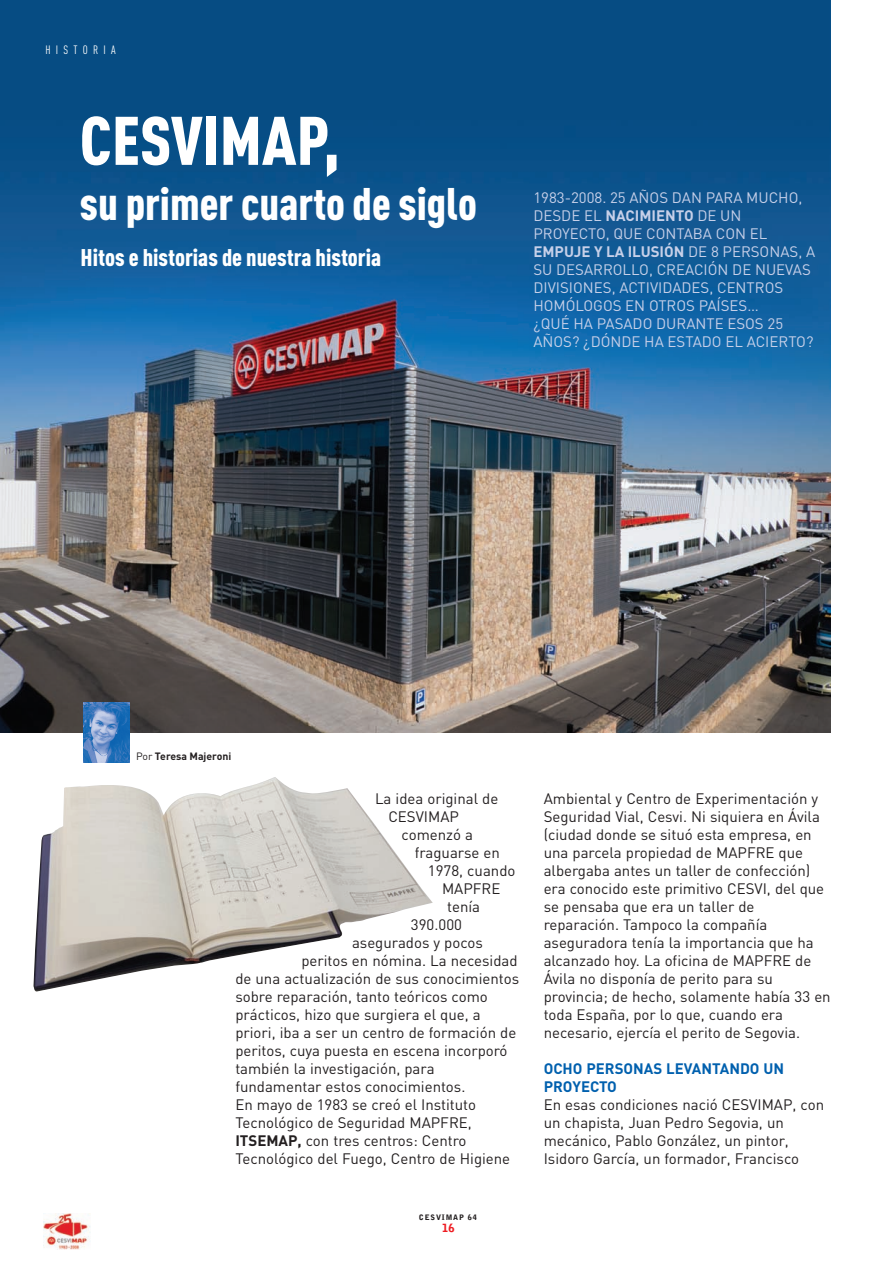
<style>
.page{position:relative;width:893px;height:1264px;background:#fff}
.page>*{position:absolute;margin:0;border:0;box-sizing:border-box;transform-origin:0 0}
.t1{font:67.5px "DIN Cond Black Alternate";color:#fff}
.t2{font:45px "DIN Cond Black Alternate";color:#fff}
.t3{font:23.85px "DIN Cond Black Alternate";color:#fff}
.t4{font:15px/18px "DIN";color:#231f20}
.t5{font:15px/18px "DIN";color:#c7d0e9}
.t6{font:700 15px/18px "DIN";color:#0160ae}
.t7{font:12px "DIN Cond";letter-spacing:.44em;color:#fff}
.t8{font:900 11.25px "Bell Gothic";color:#ee1d23}
.t9{font:700 10.5px "DIN";color:#231f20}
.t10{font:900 7.5px "Bell Gothic";letter-spacing:.115em;color:#231f20}
.s1{font-weight:700}
.s2{font-weight:400}
</style>
<div class="page">
<img style="left:0;top:0;width:831px;height:1250px">
<p class="t7" style="left:45px;top:46px;width:72px">HISTORIA</p>
<h1 class="t1" style="left:80px;top:117px;width:262px">CESVIMAP,</h1>
<h2 class="t2" style="left:80px;top:188px;width:398px">su primer cuarto de siglo</h2>
<h3 class="t3" style="left:81px;top:249px;width:302px">Hitos e historias de nuestra historia</h3>
<p class="t5" style="left:533px;top:190px;width:283px">1983-2008. 25 AÑOS DAN PARA MUCHO,<br>DESDE EL <span class="s1">NACIMIENTO</span> DE UN<br>PROYECTO, QUE CONTABA CON EL<br><span class="s1">EMPUJE Y LA ILUSIÓN</span> DE 8 PERSONAS, A<br>SU DESARROLLO, CREACIÓN DE NUEVAS<br>DIVISIONES, ACTIVIDADES, CENTROS<br>HOMÓLOGOS EN OTROS PAÍSES…<br>¿QUÉ HA PASADO DURANTE ESOS 25<br>AÑOS? ¿DÓNDE HA ESTADO EL ACIERTO?</p>
<p class="t9" style="left:136px;top:752px;width:97px"><span class="s2">Por</span> Teresa Majeroni</p>
<p class="t4" style="left:375px;top:791px;width:125px">La idea original de</p>
<p class="t4" style="left:388px;top:809px;width:72px">CESVIMAP</p>
<p class="t4" style="left:402px;top:827px;width:73px">comenzó a</p>
<p class="t4" style="left:415px;top:845px;width:87px">fraguarse en</p>
<p class="t4" style="left:428px;top:863px;width:89px">1978, cuando</p>
<p class="t4" style="left:442px;top:881px;width:60px">MAPFRE</p>
<p class="t4" style="left:447px;top:899px;width:34px">tenía</p>
<p class="t4" style="left:411px;top:917px;width:53px">390.000</p>
<p class="t4" style="left:352px;top:935px;width:132px">asegurados y pocos</p>
<p class="t4" style="left:301px;top:953px;width:218px">peritos en nómina. La necesidad</p>
<p class="t4" style="left:235px;top:971px;width:285px">de una actualización de sus conocimientos</p>
<p class="t4" style="left:235px;top:989px;width:254px">sobre reparación, tanto teóricos como</p>
<p class="t4" style="left:235px;top:1007px;width:247px">prácticos, hizo que surgiera el que, a</p>
<p class="t4" style="left:235px;top:1025px;width:282px">priori, iba a ser un centro de formación de</p>
<p class="t4" style="left:235px;top:1043px;width:274px">peritos, cuya puesta en escena incorporó</p>
<p class="t4" style="left:235px;top:1061px;width:201px">también la investigación, para</p>
<p class="t4" style="left:235px;top:1079px;width:231px">fundamentar estos conocimientos.</p>
<p class="t4" style="left:235px;top:1097px;width:242px">En mayo de 1983 se creó el Instituto</p>
<p class="t4" style="left:235px;top:1115px;width:238px">Tecnológico de Seguridad MAPFRE,</p>
<p class="t4" style="left:235px;top:1133px;width:233px"><span class="s1">ITSEMAP,</span> con tres centros: Centro</p>
<p class="t4" style="left:235px;top:1151px;width:276px">Tecnológico del Fuego, Centro de Higiene</p>
<p class="t10" style="left:419px;top:1214px;width:60px">CESVIMAP 64</p>
<p class="t8" style="left:442px;top:1223px;width:14px">16</p>
<p class="t4" style="left:544px;top:791px;width:288px">Ambiental y Centro de Experimentación y Seguridad Vial, Cesvi. Ni siquiera en Ávila (ciudad donde se situó esta empresa, en una parcela propiedad de MAPFRE que albergaba antes un taller de confección) era conocido este primitivo CESVI, del que se pensaba que era un taller de reparación. Tampoco la compañía aseguradora tenía la importancia que ha alcanzado hoy. La oficina de MAPFRE de Ávila no disponía de perito para su provincia; de hecho, solamente había 33 en toda España, por lo que, cuando era necesario, ejercía el perito de Segovia.</p>
<p class="t6" style="left:544px;top:1060px;width:242px">OCHO PERSONAS LEVANTANDO UN<br>PROYECTO</p>
<p class="t4" style="left:544px;top:1097px;width:282px">En esas condiciones nació CESVIMAP, con un chapista, Juan Pedro Segovia, un mecánico, Pablo González, un pintor, Isidoro García, un formador, Francisco</p>
</div>
